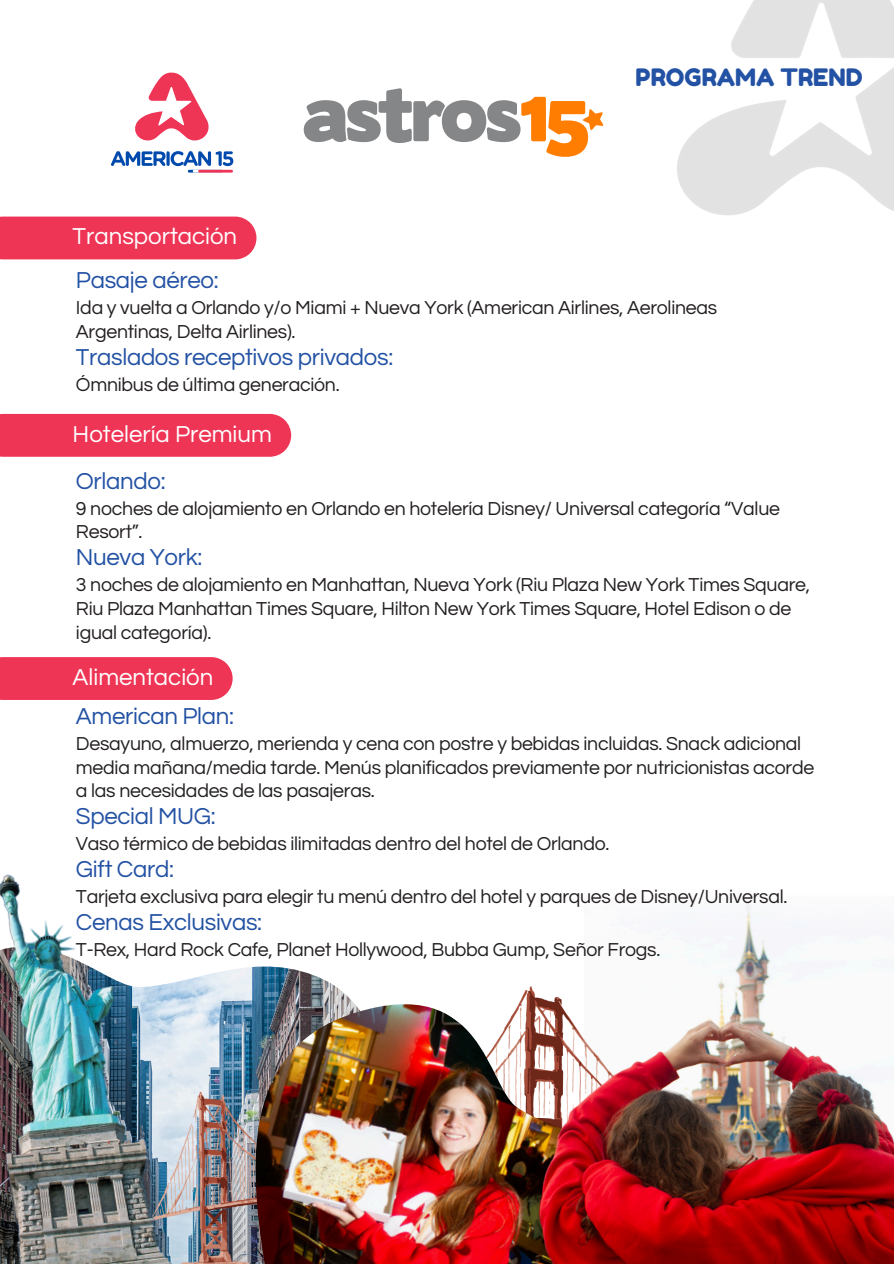
<style>
.page{position:relative;width:894px;height:1264px;background:#fff}
.page>*{position:absolute;margin:0;border:0;box-sizing:border-box;transform-origin:0 0}
.t1{font:24px "Questrial";letter-spacing:-.015em;color:#2352a4}
.t2{font:24px "Questrial";color:#fff}
.t3{font:24px "Fredoka One";color:#2352a4}
.t4{font:19.5px/23.7px "Questrial";letter-spacing:-.015em;color:#231f20}
</style>
<div class="page">
<img style="left:245px;top:972px;width:169px;height:291px">
<img style="left:414px;top:986px;width:479px;height:277px">
<img style="left:583px;top:903px;width:310px;height:85px">
<img style="left:0;top:874px;width:245px;height:389px">
<svg style="left:135px;top:73px;width:74px;height:68px"></svg>
<svg style="left:111px;top:151px;width:122px;height:22px"></svg>
<img style="left:603px;top:0;width:290px;height:216px">
<div style="left:0;top:216px;width:256px;height:43px;background:#ef3555"></div>
<div style="left:0;top:414px;width:291px;height:43px;background:#ef3555"></div>
<div style="left:0;top:657px;width:232px;height:43px;background:#ef3555"></div>
<svg style="left:319px;top:88px;width:284px;height:69px"></svg>
<p class="t2" style="left:73px;top:224px;width:166px">Transportación</p>
<p class="t3" style="left:635px;top:63px;width:228px">PROGRAMA TREND</p>
<p class="t1" style="left:76px;top:269px;width:144px">Pasaje aéreo:</p>
<p class="t4" style="left:76px;top:296px;width:642px">Ida y vuelta a Orlando y/o Miami + Nueva York (American Airlines, Aerolineas<br>Argentinas, Delta Airlines).</p>
<p class="t1" style="left:76px;top:345px;width:319px">Traslados receptivos privados:</p>
<p class="t4" style="left:76px;top:373px;width:265px">Ómnibus de última generación.</p>
<p class="t2" style="left:73px;top:422px;width:201px">Hotelería Premium</p>
<p class="t1" style="left:76px;top:469px;width:91px">Orlando:</p>
<p class="t4" style="left:76px;top:497px;width:705px">9 noches de alojamiento en Orlando en hotelería Disney/ Universal categoría “Value<br>Resort”.</p>
<p class="t1" style="left:76px;top:545px;width:128px">Nueva York:</p>
<p class="t4" style="left:76px;top:573px;width:735px">3 noches de alojamiento en Manhattan, Nueva York (Riu Plaza New York Times Square,<br>Riu Plaza Manhattan Times Square, Hilton New York Times Square, Hotel Edison o de igual categoría).</p>
<p class="t2" style="left:73px;top:665px;width:142px">Alimentación</p>
<p class="t1" style="left:76px;top:704px;width:159px">American Plan:</p>
<p class="t4" style="left:76px;top:732px;width:739px">Desayuno, almuerzo, merienda y cena con postre y bebidas incluidas. Snack adicional media mañana/media tarde. Menús planificados previamente por nutricionistas acorde a las necesidades de las pasajeras.</p>
<p class="t1" style="left:76px;top:804px;width:141px">Special MUG:</p>
<p class="t4" style="left:76px;top:832px;width:535px">Vaso térmico de bebidas ilimitadas dentro del hotel de Orlando.</p>
<p class="t1" style="left:76px;top:857px;width:100px">Gift Card:</p>
<p class="t4" style="left:76px;top:885px;width:712px">Tarjeta exclusiva para elegir tu menú dentro del hotel y parques de Disney/Universal.</p>
<h2 class="t1" style="left:76px;top:910px;width:188px">Cenas Exclusivas:</h2>
<h2 class="t4" style="left:76px;top:938px;width:585px">T-Rex, Hard Rock Cafe, Planet Hollywood, Bubba Gump, Señor Frogs.</h2>
</div>
